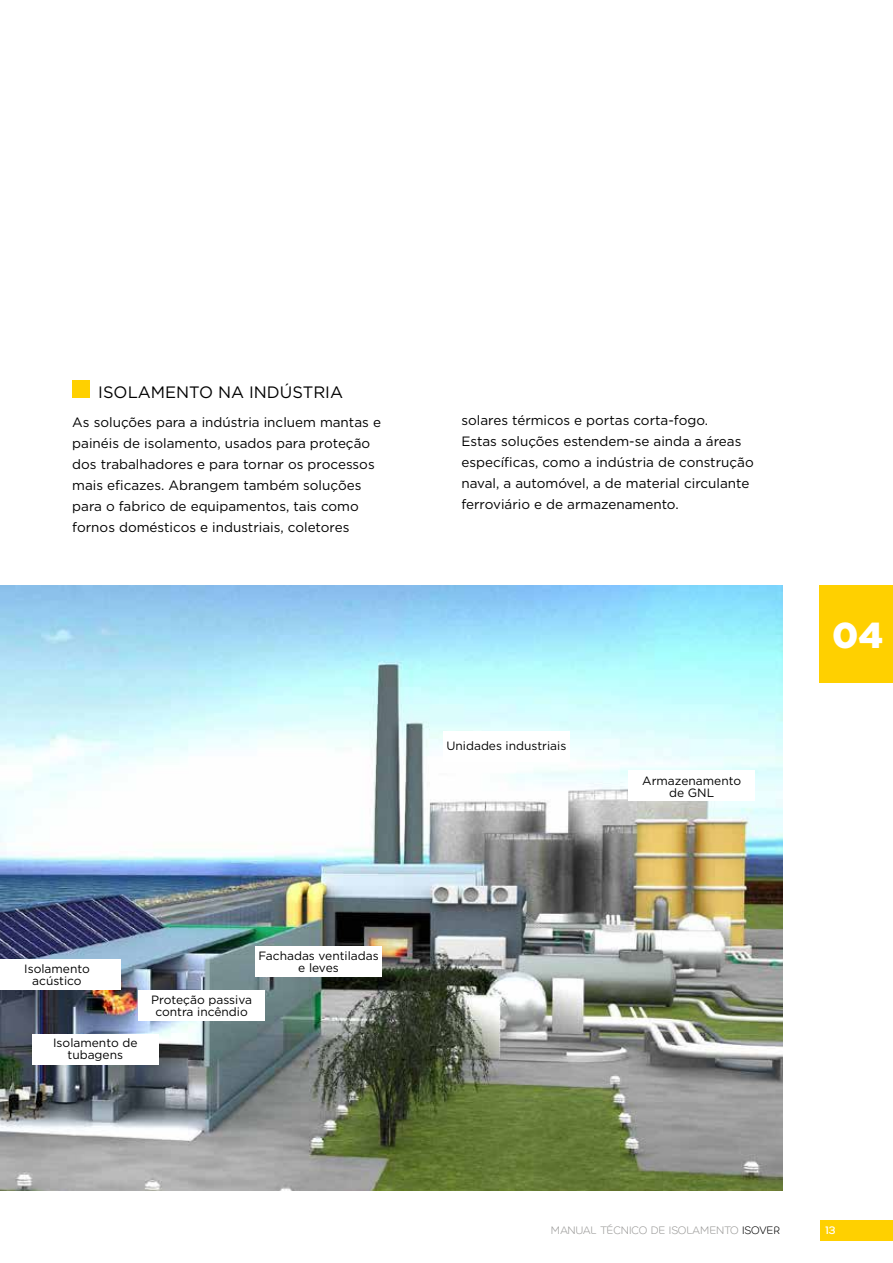
<style>
.page{position:relative;width:893px;height:1263px;background:#fff}
.page>*{position:absolute;margin:0;border:0;box-sizing:border-box;transform-origin:0 0}
.t1{font:900 36px "Gotham";color:#fff}
.t2{font:16.5px "Gotham";color:#000}
.t3{font:13.5px/21px "Gotham";color:#000}
.t4{font:12px/12px "Gotham";color:#000;text-align:center}
.t5{font:300 12px "Weber";letter-spacing:-.015em;color:#9a9998}
.t6{font:12px "Weber";color:#fff}
.s1{color:#000}
</style>
<div class="page">
<div style="left:821px;top:1220px;width:72px;height:20px;background:#ffd000"></div>
<div style="left:819px;top:585px;width:74px;height:97px;background:#ffd000"></div>
<img style="left:0;top:585px;width:782px;height:606px">
<div style="left:255px;top:946px;width:127px;height:31px;background:#fff"></div>
<div style="left:32px;top:1034px;width:127px;height:30px;background:#fff"></div>
<div style="left:138px;top:991px;width:127px;height:30px;background:#fff"></div>
<div style="left:0;top:959px;width:120px;height:31px;background:#fff"></div>
<div style="left:443px;top:731px;width:127px;height:30px;background:#fff"></div>
<div style="left:628px;top:771px;width:127px;height:30px;background:#fff"></div>
<div style="left:72px;top:381px;width:17px;height:17px;background:#ffd000"></div>
<p class="t2" style="left:98px;top:381px;width:246px">ISOLAMENTO NA INDÚSTRIA</p>
<p class="t3" style="left:72px;top:412px;width:310px">As soluções para a indústria incluem mantas e painéis de isolamento, usados para proteção dos trabalhadores e para tornar os processos mais eficazes. Abrangem também soluções para o fabrico de equipamentos, tais como fornos domésticos e industriais, coletores</p>
<p class="t3" style="left:461px;top:410px;width:294px">solares térmicos e portas corta-fogo.<br>Estas soluções estendem-se ainda a áreas específicas, como a indústria de construção naval, a automóvel, a de material circulante ferroviário e de armazenamento.</p>
<p class="t4" style="left:446px;top:739px;width:121px">Unidades industriais</p>
<p class="t4" style="left:24px;top:963px;width:67px">Isolamento acústico</p>
<p class="t4" style="left:53px;top:1036px;width:86px">Isolamento de tubagens</p>
<p class="t4" style="left:258px;top:950px;width:122px">Fachadas ventiladas e leves</p>
<p class="t4" style="left:151px;top:993px;width:102px">Proteção passiva contra incêndio</p>
<p class="t4" style="left:642px;top:774px;width:100px">Armazenamento de GNL</p>
<h1 class="t1" style="left:832px;top:611px;width:53px">04</h1>
<p class="t5" style="left:551px;top:1223px;width:231px">MANUAL TÉCNICO DE ISOLAMENTO <span class="s1">ISOVER</span></p>
<p class="t6" style="left:826px;top:1223px;width:12px">13</p>
</div>
